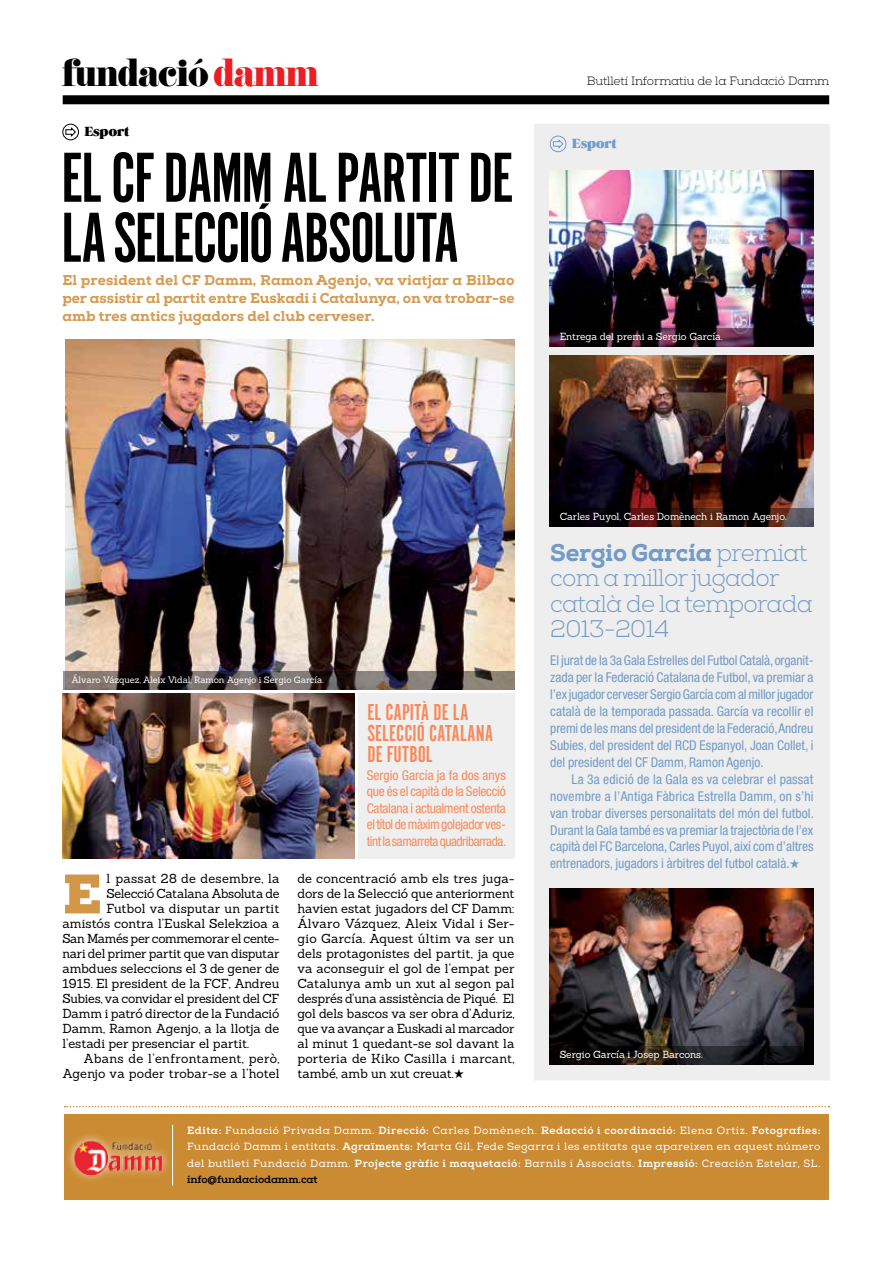
<style>
.page{position:relative;width:893px;height:1263px;background:#fff}
.page>*{position:absolute;margin:0;border:0;box-sizing:border-box;transform-origin:0 0}
.t1{font:73.5px/60px "Alternate Got No 1 D";letter-spacing:-.02em;color:#000}
.t2{font:900 55.65px "Nexa Slab";color:#d29649}
.t3{font:41.1px "Didoni URWD";letter-spacing:-.05em;color:#000}
.t4{font:300 24px/25.5px "Nexa Slab";letter-spacing:-.03em;color:#729bc7}
.t5{font:24px/21px "Alternate Got No 1 D";color:#f68a5c}
.t6{font:800 14.25px/18px "Nexa Slab";color:#d59c54;text-align:justify}
.t7{font:condensed 13.5px/17px "Helvetica Neue";color:#729bc7;text-align:justify}
.t8{font:condensed 13.5px/16.5px "Helvetica Neue";letter-spacing:-.03em;color:#f68a5c;text-align:justify}
.t9{font:13.5px "Grumpy Black 36";letter-spacing:-.01em;color:#729bc7}
.t10{font:13.5px "Grumpy Black 36";letter-spacing:-.01em;color:#000}
.t11{font:12.75px/15px "Sanchez";letter-spacing:-.005em;color:#000;text-align:justify}
.t12{font:12.75px "Sanchez";letter-spacing:.02em;color:#000}
.t13{font:12.75px "Sanchez";letter-spacing:-.025em;color:#000}
.t14{font:300 12px "Nexa Slab";letter-spacing:-.01em;color:#000}
.t15{font:10.5px/16.5px "Nexa Slab";letter-spacing:.045em;color:#fff;text-align:justify}
.t16{font:10.05px "Sanchez";letter-spacing:-.005em;color:#fff}
.t17{font:9px "Sanchez";letter-spacing:-.005em;color:#fff}
.s1{color:#ed1d24}
.s2{font-weight:800}
.s3{font-weight:800;color:#000}
</style>
<div class="page">
<div style="left:63px;top:95px;width:766px;height:9px;background:#000"></div>
<div style="left:65px;top:1114px;width:764px;height:85px;background:#cb8b33"></div>
<img style="left:64px;top:1129px;width:113px;height:55px">
<hr style="left:172px;top:1125px;width:1px;height:61px;background:#fff">
<svg style="left:65px;top:1106px;width:764px;height:1px"></svg>
<div style="left:534px;top:124px;width:296px;height:957px;background:#eeeeef"></div>
<img style="left:550px;top:171px;width:263px;height:158px">
<img style="left:550px;top:356px;width:263px;height:153px">
<img style="left:550px;top:889px;width:263px;height:157px">
<div style="left:550px;top:136px;width:16px;height:16px;border:1px solid #729bc7;border-radius:50%"></div>
<svg style="left:553px;top:139px;width:11px;height:10px"></svg>
<div style="left:358px;top:694px;width:156px;height:165px;background:#efeff0"></div>
<img style="left:62px;top:694px;width:293px;height:165px">
<img style="left:65px;top:340px;width:449px;height:331px">
<svg style="left:63px;top:671px;width:451px;height:18px;background:#534c49"></svg>
<svg style="left:550px;top:329px;width:263px;height:18px;background:#1e0f17"></svg>
<svg style="left:550px;top:509px;width:263px;height:18px;background:#271312"></svg>
<svg style="left:550px;top:1046px;width:263px;height:18px;background:#171414"></svg>
<div style="left:62px;top:124px;width:17px;height:16px;border:1px solid #000;border-radius:50%"></div>
<svg style="left:65px;top:127px;width:11px;height:11px"></svg>
<h3 class="t3" style="left:62px;top:47px;width:259px">fundació <span class="s1">damm</span></h3>
<p class="t10" style="left:84px;top:124px;width:46px">Esport</p>
<h1 class="t1" style="left:61px;top:149px;width:454px">EL CF DAMM AL PARTIT DE<br>LA SELECCIÓ ABSOLUTA</h1>
<p class="t6" style="left:62px;top:271px;width:454px">El president del CF Damm, Ramon Agenjo, va viatjar a Bilbao per assistir al partit entre Euskadi i Catalunya, on va trobar-se amb tres antics jugadors del club cerveser.</p>
<p class="t14" style="left:587px;top:74px;width:244px">Butlletí Informatiu de la Fundació Damm</p>
<p class="t9" style="left:572px;top:136px;width:46px">Esport</p>
<p class="t16" style="left:560px;top:330px;width:164px">Entrega del premi a Sergio García.</p>
<p class="t17" style="left:71px;top:674px;width:254px">Álvaro Vázquez, Aleix Vidal, Ramon Agenjo i Sergio García.</p>
<h3 class="t5" style="left:367px;top:702px;width:127px">EL CAPITÀ DE LA<br>SELECCIÓ CATALANA<br>DE FUTBOL</h3>
<p class="t8" style="left:367px;top:767px;width:141px">Sergio García ja fa dos anys que és el capità de la Selecció Catalana i actualment ostenta el títol de màxim golejador ves&shy;tint la samarreta quadribarrada.</p>
<h2 class="t2" style="left:62px;top:859px;width:41px">E</h2>
<p class="t12" style="left:106px;top:871px;width:175px">l passat 28 de desembre, la</p>
<p class="t11" style="left:106px;top:886px;width:175px">Selecció Catalana Absoluta de</p>
<p class="t11" style="left:106px;top:901px;width:175px">Futbol va disputar un partit</p>
<p class="t11" style="left:62px;top:916px;width:218px">amistós contra l’Euskal Selekzioa a</p>
<p class="t13" style="left:62px;top:931px;width:219px">San Mamés per commemorar el cente·</p>
<p class="t11" style="left:62px;top:946px;width:219px">nari del primer partit que van disputar</p>
<p class="t11" style="left:62px;top:961px;width:219px">ambdues seleccions el 3 de gener de</p>
<p class="t11" style="left:62px;top:976px;width:219px">1915. El president de la FCF, Andreu</p>
<p class="t11" style="left:62px;top:991px;width:218px">Subies, va convidar el president del CF</p>
<p class="t11" style="left:62px;top:1006px;width:218px">Damm i patró director de la Fundació</p>
<p class="t11" style="left:62px;top:1021px;width:218px">Damm, Ramon Agenjo, a la llotja de</p>
<p class="t11" style="left:62px;top:1036px;width:188px">l’estadi per presenciar el partit.</p>
<p class="t12" style="left:84px;top:1051px;width:197px">Abans de l’enfrontament, però,</p>
<p class="t11" style="left:62px;top:1066px;width:218px">Agenjo va poder trobar-se a l’hotel</p>
<p class="t11" style="left:297px;top:871px;width:219px">de concentració amb els tres juga· dors de la Selecció que anteriorment havien estat jugadors del CF Damm:<br>Álvaro Vázquez, Aleix Vidal i Ser· gio García. Aquest últim va ser un dels protagonistes del partit, ja que va aconseguir el gol de l’empat per Catalunya amb un xut al segon pal després d’una assistència de Piqué. El gol dels bascos va ser obra d’Aduriz, que va avançar a Euskadi al marcador al minut 1 quedant-se sol davant la porteria de Kiko Casilla i marcant, també, amb un xut creuat.★</p>
<p class="t16" style="left:560px;top:510px;width:228px">Carles Puyol, Carles Domènech i Ramon Agenjo.</p>
<h3 class="t4" style="left:550px;top:540px;width:264px"><span class="s2">Sergio García</span> premiat com a millor jugador català de la temporada<br>2013-2014</h3>
<p class="t7" style="left:550px;top:652px;width:265px">El jurat de la 3a Gala Estrelles del Futbol Català, organit&shy;zada per la Federació Catalana de Futbol, va premiar a l’ex jugador cerveser Sergio García com al millor jugador català de la temporada passada. García va recollir el premi de les mans del president de la Federació, Andreu Subies, del president del RCD Espanyol, Joan Collet, i del president del CF Damm, Ramon Agenjo.</p>
<p class="t7" style="left:550px;top:770px;width:265px;text-indent:21px">La 3a edició de la Gala es va celebrar el passat novembre a l’Antiga Fàbrica Estrella Damm, on s’hi van trobar diverses personalitats del món del futbol.<br>Durant la Gala també es va premiar la trajectòria de l’ex capità del FC Barcelona, Carles Puyol, així com d’altres entrenadors, jugadors i àrbitres del futbol català.★</p>
<p class="t16" style="left:560px;top:1047px;width:144px">Sergio García i Josep Barcons.</p>
<p class="t15" style="left:187px;top:1122px;width:635px"><span class="s2">Edita:</span> Fundació Privada Damm. <span class="s2">Direcció:</span> Carles Domènech. <span class="s2">Redacció i coordinació:</span> Elena Ortiz. <span class="s2">Fotografies:<br></span>Fundació Damm i entitats. <span class="s2">Agraïments:</span> Marta Gil, Fede Segarra i les entitats que apareixen en aquest número del butlletí Fundació Damm. <span class="s2">Projecte gràfic i maquetació:</span> Barnils i Associats. <span class="s2">Impressió:</span> Creación Estelar, SL. <span class="s3">info@fundaciodamm.cat</span></p>
</div>
